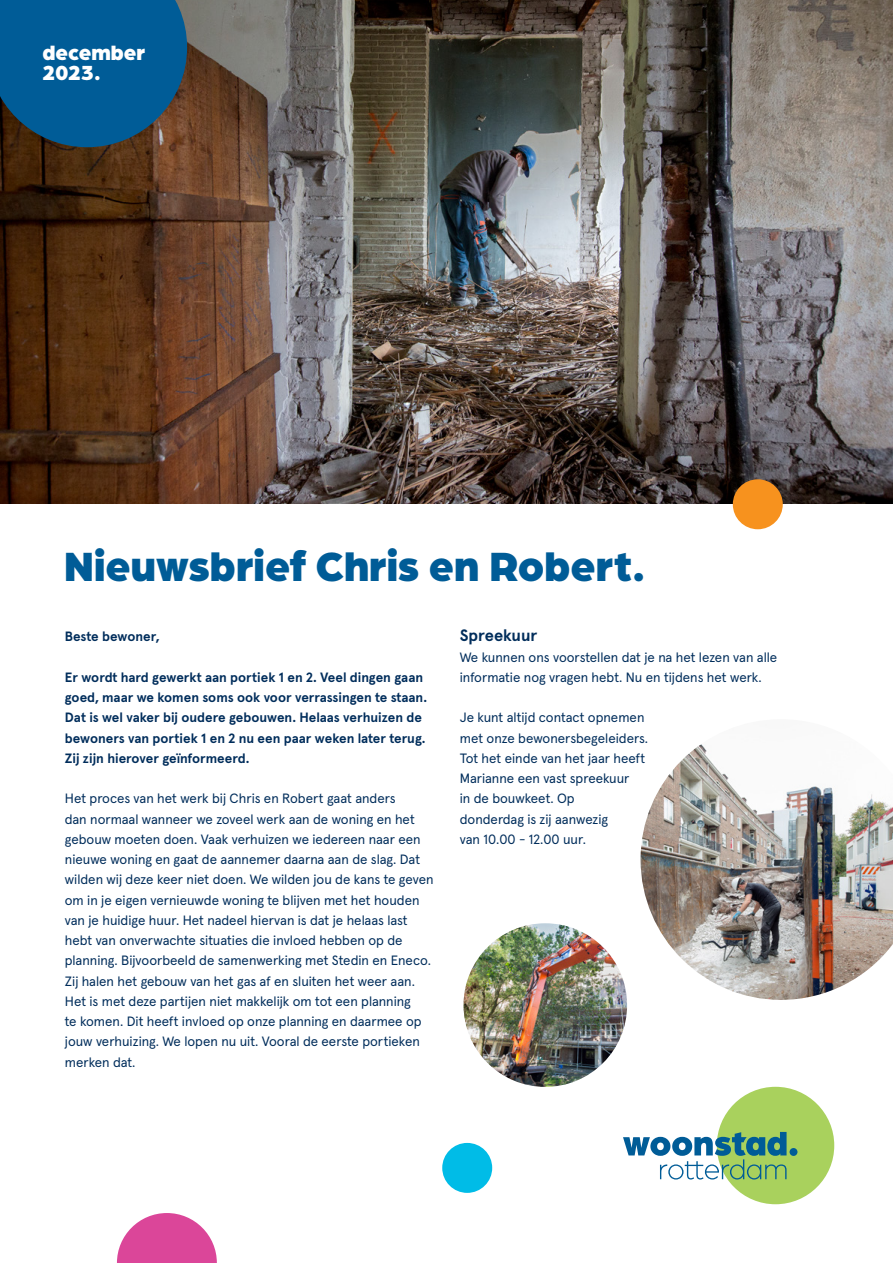
<style>
.page{position:relative;width:893px;height:1263px;background:#fff}
.page>*{position:absolute;margin:0;border:0;box-sizing:border-box;transform-origin:0 0}
.t1{font:900 43.5px "Arboria";color:#005c97}
.t2{font:900 21.75px/20.2px "Arboria";color:#fff}
.t3{font:700 16.5px "Apercu Pro";color:#002d5b}
.t4{font:13.5px/20.2px "Apercu Pro";color:#002d5b}
.t5{font:700 13.5px/20.2px "Apercu Pro";color:#002d5b}
</style>
<div class="page">
<img style="left:0;top:0;width:893px;height:504px">
<svg style="left:0;top:0;width:187px;height:147px;background:#0b5787"></svg>
<div style="left:717px;top:1087px;width:117px;height:117px;background:#a9d15d;border-radius:50%"></div>
<div style="left:789px;top:1148px;width:8px;height:8px;background:#005c97;border-radius:50%"></div>
<svg style="left:623px;top:1132px;width:163px;height:47px"></svg>
<div style="left:442px;top:1143px;width:50px;height:50px;background:#00bce7;border-radius:50%"></div>
<div style="left:733px;top:479px;width:50px;height:50px;background:#f7921e;border-radius:50%"></div>
<svg style="left:117px;top:1213px;width:100px;height:50px"></svg>
<img style="left:641px;top:744px;width:252px;height:256px">
<img style="left:463px;top:923px;width:164px;height:164px;border-radius:82px">
<h2 class="t2" style="left:43px;top:41px;width:104px">december<br>2023.</h2>
<h1 class="t1" style="left:64px;top:535px;width:584px">Nieuwsbrief Chris en Robert.</h1>
<p class="t5" style="left:65px;top:626px;width:96px">Beste bewoner,</p>
<p class="t5" style="left:65px;top:666px;width:364px">Er wordt hard gewerkt aan portiek 1 en 2. Veel dingen gaan goed, maar we komen soms ook voor verrassingen te staan.<br>Dat is wel vaker bij oudere gebouwen. Helaas verhuizen de bewoners van portiek 1 en 2 nu een paar weken later terug.<br>Zij zijn hierover geïnformeerd.</p>
<p class="t4" style="left:65px;top:787px;width:370px">Het proces van het werk bij Chris en Robert gaat anders<br>dan normaal wanneer we zoveel werk aan de woning en het gebouw moeten doen. Vaak verhuizen we iedereen naar een nieuwe woning en gaat de aannemer daarna aan de slag. Dat wilden wij deze keer niet doen. We wilden jou de kans te geven om in je eigen vernieuwde woning te blijven met het houden van je huidige huur. Het nadeel hiervan is dat je helaas last hebt van onverwachte situaties die invloed hebben op de planning. Bijvoorbeeld de samenwerking met Stedin en Eneco.<br>Zij halen het gebouw van het gas af en sluiten het weer aan.<br>Het is met deze partijen niet makkelijk om tot een planning<br>te komen. Dit heeft invloed op onze planning en daarmee op jouw verhuizing. We lopen nu uit. Vooral de eerste portieken merken dat.</p>
<p class="t3" style="left:460px;top:623px;width:79px">Spreekuur</p>
<p class="t4" style="left:460px;top:646px;width:319px">We kunnen ons voorstellen dat je na het lezen van alle informatie nog vragen hebt. Nu en tijdens het werk.</p>
<p class="t4" style="left:460px;top:706px;width:190px">Je kunt altijd contact opnemen met onze bewonersbegeleiders.<br>Tot het einde van het jaar heeft<br>Marianne een vast spreekuur<br>in de bouwkeet. Op<br>donderdag is zij aanwezig<br>van 10.00 - 12.00 uur.</p>
</div>
